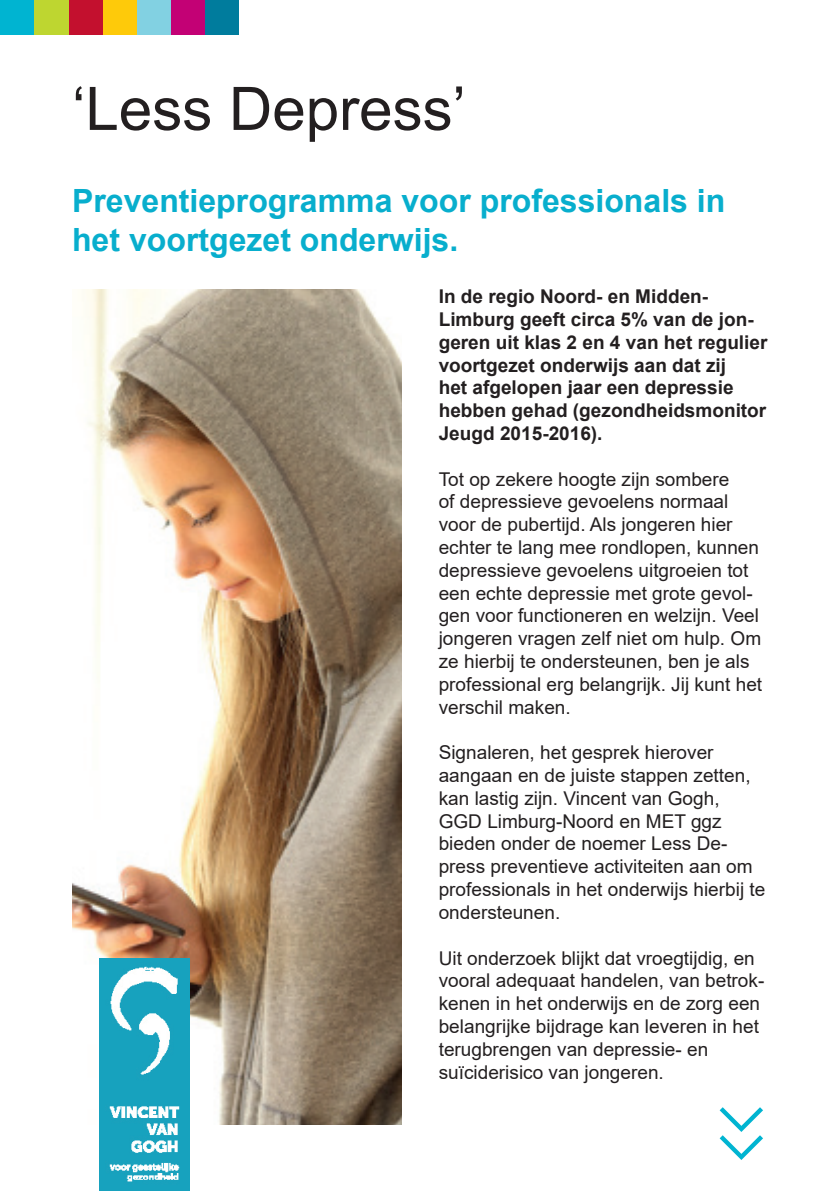
<style>
.page{position:relative;width:840px;height:1191px;background:#fff}
.page>*{position:absolute;margin:0;border:0;box-sizing:border-box;transform-origin:0 0}
.t1{font:60px "Arial";color:#231f20}
.t2{font:700 32px/38.4px "Arial";color:#08aecd}
.t3{font:19px/22.8px "Arial";color:#231f20}
.t4{font:700 19px/22.8px "Arial";color:#231f20}
</style>
<div class="page">
<img style="left:72px;top:289px;width:329px;height:835px">
<div style="left:0;top:0;width:34px;height:34px;background:#00b4d1"></div>
<div style="left:204px;top:0;width:34px;height:34px;background:#007c9d"></div>
<div style="left:170px;top:0;width:34px;height:34px;background:#c30175"></div>
<div style="left:136px;top:0;width:34px;height:34px;background:#82d1e2"></div>
<div style="left:102px;top:0;width:34px;height:34px;background:#feca0a"></div>
<div style="left:68px;top:0;width:34px;height:34px;background:#c3102e"></div>
<div style="left:34px;top:0;width:34px;height:34px;background:#bed630"></div>
<img style="left:99px;top:958px;width:91px;height:230px">
<img style="left:99px;top:1188px;width:91px;height:3px">
<h1 class="t1" style="left:72px;top:67px;width:395px">‘Less Depress’</h1>
<h2 class="t2" style="left:72px;top:182px;width:654px">Preventieprogramma voor professionals in het voortgezet onderwijs.</h2>
<p class="t4" style="left:438px;top:285px;width:330px">In de regio Noord- en Midden-<br>Limburg geeft circa 5% van de jon&shy;geren uit klas 2 en 4 van het regulier voortgezet onderwijs aan dat zij<br>het afgelopen jaar een depressie hebben gehad (gezondheidsmonitor<br>Jeugd 2015-2016).</p>
<p class="t3" style="left:438px;top:467px;width:325px">Tot op zekere hoogte zijn sombere<br>of depressieve gevoelens normaal voor de pubertijd. Als jongeren hier echter te lang mee rondlopen, kunnen depressieve gevoelens uitgroeien tot een echte depressie met grote gevol&shy;gen voor functioneren en welzijn. Veel jongeren vragen zelf niet om hulp. Om ze hierbij te ondersteunen, ben je als professional erg belangrijk. Jij kunt het verschil maken.</p>
<p class="t3" style="left:438px;top:741px;width:328px">Signaleren, het gesprek hierover aangaan en de juiste stappen zetten, kan lastig zijn. Vincent van Gogh,<br>GGD Limburg-Noord en MET ggz bieden onder de noemer Less De&shy;press preventieve activiteiten aan om professionals in het onderwijs hierbij te ondersteunen.</p>
<p class="t3" style="left:438px;top:946px;width:327px">Uit onderzoek blijkt dat vroegtijdig, en vooral adequaat handelen, van betrok&shy;kenen in het onderwijs en de zorg een belangrijke bijdrage kan leveren in het terugbrengen van depressie- en suïciderisico van jongeren.</p>
</div>
